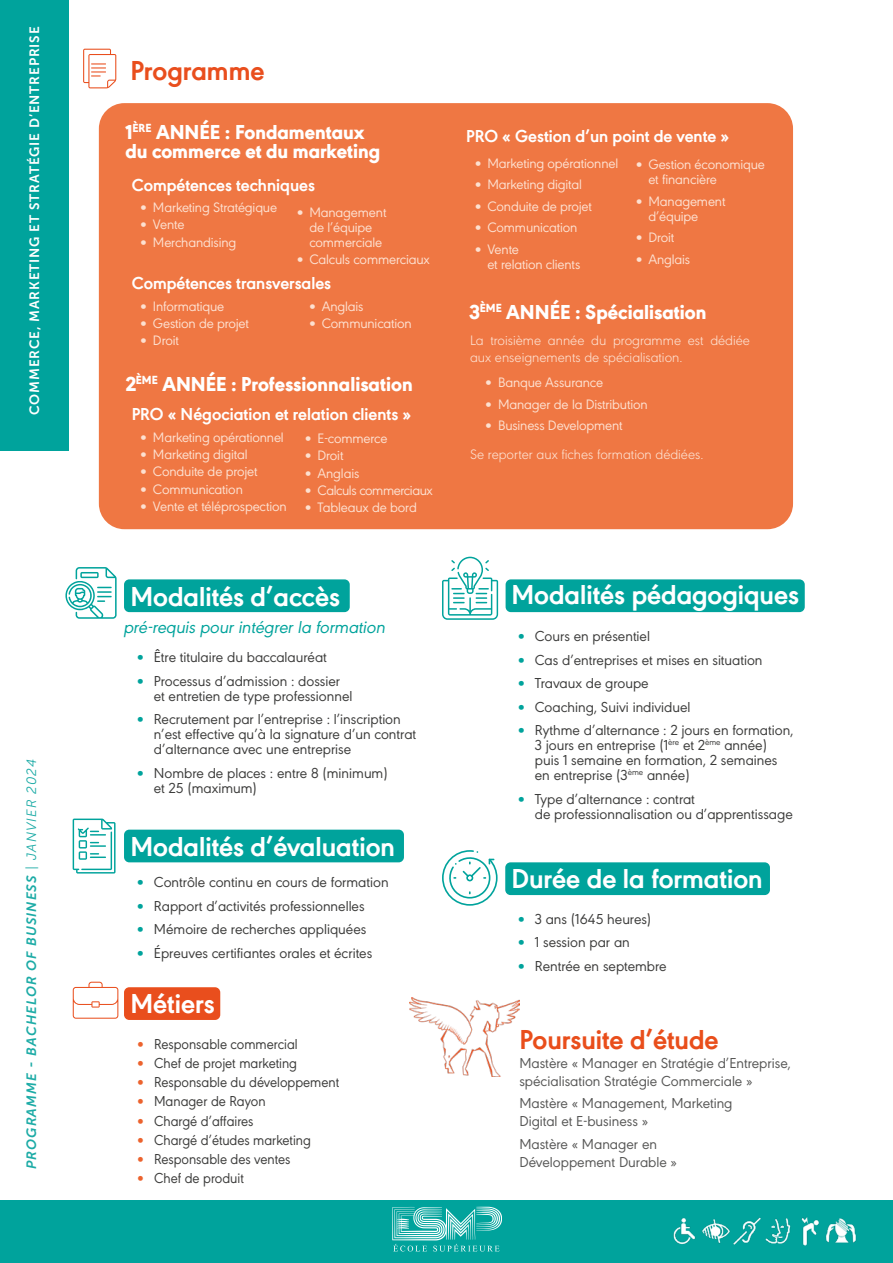
<style>
.page{position:relative;width:893px;height:1263px;background:#fff}
.page>*{position:absolute;margin:0;border:0;box-sizing:border-box;transform-origin:0 0}
.t1{font:700 28.5px "URW Geometric";color:#fff}
.t2{font:700 28.5px "URW Geometric";color:#e94e1b}
.t3{font:700 28.5px "URW Geometric";color:#e94e1d}
.t4{font:800 21px/19.5px "URW Geometric";color:#fff}
.t5{font:700 18px "URW Geometric";color:#fff}
.t6{font:italic 18px "URW Geometric";color:#00a39c}
.t7{font:15px/15px "URW Geometric";color:#3c3c3b}
.t8{font:15px "URW Geometric";color:#3c3c3b;scale:.95 1}
.t9{font:15px/18px "URW Geometric";color:#575756}
.t10{font:14.25px/15px "URW Geometric";letter-spacing:-.01em;color:#fde0d0}
.t11{font:300 14.25px/16.5px "URW Geometric";color:#fde0d0}
.t12{font:14.25px "URW Geometric";letter-spacing:-.03em;color:#fde0d0}
.t13{font:13.5px "Museo Sans 700";letter-spacing:.06em;color:#fff}
.t14{font:italic 13.5px "Museo Sans 700";letter-spacing:.08em;color:#1caba6}
.s1{font-family:"Museo Sans 300"}
.s2{color:#00a39c}
.s3{color:#ec632e}
</style>
<div class="page">
<div style="left:124px;top:987px;width:96px;height:33px;background:#e94e1d;border-radius:5px"></div>
<div style="left:506px;top:579px;width:299px;height:33px;background:#00a39c;border-radius:5px"></div>
<div style="left:124px;top:830px;width:280px;height:32px;background:#00a39c;border-radius:5px"></div>
<div style="left:124px;top:579px;width:226px;height:33px;background:#00a39c;border-radius:5px"></div>
<div style="left:99px;top:103px;width:694px;height:426px;background:#ef7743;border-radius:26px"></div>
<svg style="left:83px;top:49px;width:33px;height:39px"></svg>
<svg style="left:73px;top:982px;width:45px;height:37px"></svg>
<svg style="left:442px;top:850px;width:56px;height:56px"></svg>
<svg style="left:65px;top:567px;width:52px;height:52px"></svg>
<svg style="left:73px;top:818px;width:43px;height:55px"></svg>
<div style="left:0;top:0;width:68px;height:450px;background:#00a39c"></div>
<svg style="left:442px;top:557px;width:56px;height:63px"></svg>
<div style="left:505px;top:862px;width:265px;height:33px;background:#00a39c;border-radius:5px"></div>
<img style="left:409px;top:998px;width:110px;height:79px">
<div style="left:0;top:1200px;width:893px;height:63px;background:#00a39c"></div>
<svg style="left:392px;top:1207px;width:110px;height:44px"></svg>
<img style="left:673px;top:1217px;width:183px;height:29px">
<p class="t13" style="left:27px;top:415px;width:390px;rotate:-90deg">COMMERCE, MARKETING ET STRATÉGIE D’ENTREPRISE</p>
<p class="t14" style="left:24px;top:1169px;width:412px;rotate:-90deg">PROGRAMME - BACHELOR OF BUSINESS <span class="s1">| JANVIER 2024</span></p>
<h1 class="t3" style="left:130px;top:49px;width:136px">Programme</h1>
<h2 class="t4" style="left:125px;top:120px;width:256px">1<sup>ÈRE</sup> ANNÉE : Fondamentaux du commerce et du marketing</h2>
<p class="t5" style="left:132px;top:171px;width:185px">Compétences techniques</p>
<p class="t10" style="left:140px;top:199px;width:138px">• Marketing Stratégique</p>
<p class="t10" style="left:140px;top:216px;width:46px">• Vente</p>
<p class="t10" style="left:140px;top:233px;width:98px">• Merchandising</p>
<p class="t10" style="left:297px;top:204px;width:91px;text-align:center">• Management de l’équipe commerciale</p>
<p class="t10" style="left:297px;top:251px;width:135px">• Calculs commerciaux</p>
<p class="t5" style="left:132px;top:270px;width:201px">Compétences transversales</p>
<p class="t10" style="left:140px;top:297px;width:86px">• Informatique</p>
<p class="t10" style="left:140px;top:315px;width:110px">• Gestion de projet</p>
<p class="t10" style="left:140px;top:332px;width:40px">• Droit</p>
<p class="t10" style="left:309px;top:297px;width:56px">• Anglais</p>
<p class="t10" style="left:309px;top:315px;width:104px">• Communication</p>
<h2 class="t4" style="left:125px;top:373px;width:289px">2<sup>ÈME</sup> ANNÉE : Professionnalisation</h2>
<p class="t5" style="left:132px;top:401px;width:281px">PRO « Négociation et relation clients »</p>
<p class="t10" style="left:140px;top:429px;width:145px">• Marketing opérationnel</p>
<p class="t10" style="left:140px;top:446px;width:109px">• Marketing digital</p>
<p class="t10" style="left:140px;top:463px;width:119px">• Conduite de projet</p>
<p class="t10" style="left:140px;top:480px;width:104px">• Communication</p>
<p class="t10" style="left:140px;top:498px;width:148px">• Vente et téléprospection</p>
<p class="t10" style="left:305px;top:430px;width:84px">• E-commerce</p>
<p class="t10" style="left:305px;top:447px;width:40px">• Droit</p>
<p class="t10" style="left:305px;top:464px;width:56px">• Anglais</p>
<p class="t12" style="left:305px;top:480px;width:130px">• Calculs commerciaux</p>
<p class="t10" style="left:305px;top:499px;width:114px">• Tableaux de bord</p>
<p class="t5" style="left:466px;top:122px;width:264px">PRO « Gestion d’un point de vente »</p>
<p class="t10" style="left:475px;top:154px;width:145px">• Marketing opérationnel</p>
<p class="t10" style="left:475px;top:176px;width:109px">• Marketing digital</p>
<p class="t10" style="left:475px;top:197px;width:119px">• Conduite de projet</p>
<p class="t10" style="left:475px;top:219px;width:104px">• Communication</p>
<p class="t10" style="left:487px;top:240px;width:94px;text-indent:-13px">• Vente<br>et relation clients</p>
<p class="t10" style="left:648px;top:156px;width:118px;text-indent:-13px">• Gestion économique et financière</p>
<p class="t10" style="left:648px;top:192px;width:79px;text-indent:-13px">• Management d’équipe</p>
<p class="t10" style="left:636px;top:229px;width:40px">• Droit</p>
<p class="t10" style="left:636px;top:250px;width:56px">• Anglais</p>
<h2 class="t4" style="left:469px;top:301px;width:239px">3<sup>ÈME</sup> ANNÉE : Spécialisation</h2>
<p class="t11" style="left:470px;top:331px;width:281px">La troisième année du programme est dédiée aux enseignements de spécialisation.</p>
<p class="t10" style="left:485px;top:374px;width:119px">• Banque Assurance</p>
<p class="t10" style="left:485px;top:395px;width:164px">• Manager de la Distribution</p>
<p class="t10" style="left:485px;top:417px;width:139px">• Business Development</p>
<p class="t11" style="left:470px;top:445px;width:235px">Se reporter aux fiches formation dédiées.</p>
<h1 class="t1" style="left:130px;top:575px;width:211px">Modalités d’accès</h1>
<h1 class="t1" style="left:511px;top:573px;width:289px">Modalités pédagogiques</h1>
<p class="t6" style="left:124px;top:614px;width:263px">pré-requis pour intégrer la formation</p>
<p class="t7" style="left:137px;top:649px;width:192px"><span class="s2">•</span> Être titulaire du baccalauréat</p>
<p class="t7" style="left:154px;top:672px;width:200px;text-indent:-17px"><span class="s2">•</span> Processus d’admission : dossier et entretien de type professionnel</p>
<p class="t7" style="left:154px;top:711px;width:264px;text-indent:-17px"><span class="s2">•</span> Recrutement par l’entreprise : l’inscription n’est effective qu’à la signature d’un contrat d’alternance avec une entreprise</p>
<p class="t7" style="left:154px;top:764px;width:236px;text-indent:-17px"><span class="s2">•</span> Nombre de places : entre 8 (minimum) et 25 (maximum)</p>
<p class="t7" style="left:518px;top:627px;width:134px"><span class="s2">•</span> Cours en présentiel</p>
<p class="t7" style="left:518px;top:651px;width:246px"><span class="s2">•</span> Cas d’entreprises et mises en situation</p>
<p class="t7" style="left:518px;top:674px;width:132px"><span class="s2">•</span> Travaux de groupe</p>
<p class="t7" style="left:518px;top:698px;width:174px"><span class="s2">•</span> Coaching, Suivi individuel</p>
<p class="t7" style="left:535px;top:721px;width:260px;text-indent:-17px"><span class="s2">•</span> Rythme d’alternance : 2 jours en formation, 3 jours en entreprise (1<sup>ère</sup> et 2<sup>ème</sup> année) puis 1 semaine en formation, 2 semaines en entreprise (3<sup>ème</sup> année)</p>
<p class="t7" style="left:535px;top:790px;width:259px;text-indent:-17px"><span class="s2">•</span> Type d’alternance : contrat<br>de professionnalisation ou d’apprentissage</p>
<h1 class="t1" style="left:130px;top:824px;width:266px">Modalités d’évaluation</h1>
<p class="t7" style="left:137px;top:874px;width:253px"><span class="s2">•</span> Contrôle continu en cours de formation</p>
<p class="t7" style="left:137px;top:897px;width:229px"><span class="s2">•</span> Rapport d’activités professionnelles</p>
<p class="t7" style="left:137px;top:921px;width:231px"><span class="s2">•</span> Mémoire de recherches appliquées</p>
<p class="t7" style="left:137px;top:944px;width:237px"><span class="s2">•</span> Épreuves certifiantes orales et écrites</p>
<h1 class="t1" style="left:130px;top:982px;width:86px">Métiers</h1>
<p class="t8" style="left:137px;top:1033px;width:171px"><span class="s3">•</span> Responsable commercial</p>
<p class="t8" style="left:137px;top:1052px;width:170px"><span class="s3">•</span> Chef de projet marketing</p>
<p class="t8" style="left:137px;top:1071px;width:214px"><span class="s3">•</span> Responsable du développement</p>
<p class="t8" style="left:137px;top:1090px;width:137px"><span class="s3">•</span> Manager de Rayon</p>
<p class="t8" style="left:137px;top:1110px;width:124px"><span class="s3">•</span> Chargé d’affaires</p>
<p class="t8" style="left:137px;top:1129px;width:185px"><span class="s3">•</span> Chargé d’études marketing</p>
<p class="t8" style="left:137px;top:1148px;width:163px"><span class="s3">•</span> Responsable des ventes</p>
<p class="t8" style="left:137px;top:1167px;width:114px"><span class="s3">•</span> Chef de produit</p>
<h1 class="t1" style="left:511px;top:857px;width:253px">Durée de la formation</h1>
<p class="t7" style="left:518px;top:910px;width:135px"><span class="s2">•</span> 3 ans (1645 heures)</p>
<p class="t7" style="left:518px;top:933px;width:114px"><span class="s2">•</span> 1 session par an</p>
<p class="t7" style="left:518px;top:957px;width:150px"><span class="s2">•</span> Rentrée en septembre</p>
<h1 class="t2" style="left:519px;top:1018px;width:201px">Poursuite d’étude</h1>
<p class="t9" style="left:519px;top:1052px;width:273px">Mastère « Manager en Stratégie d’Entreprise, spécialisation Stratégie Commerciale »</p>
<p class="t9" style="left:519px;top:1093px;width:215px">Mastère « Management, Marketing<br>Digital et E-business »</p>
<p class="t9" style="left:519px;top:1133px;width:159px">Mastère « Manager en<br>Développement Durable »</p>
</div>
